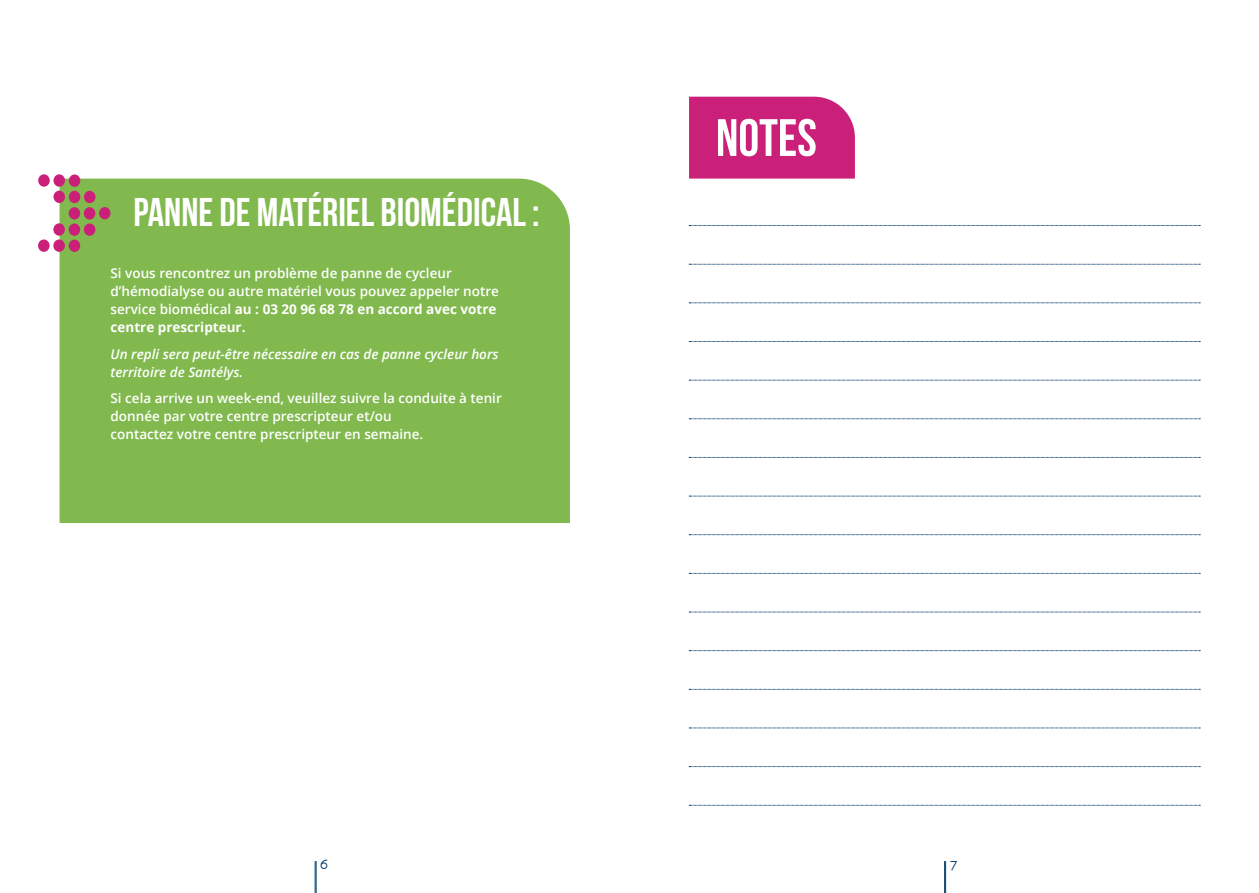
<style>
.page{position:relative;width:1259px;height:893px;background:#fff}
.page>*{position:absolute;margin:0;border:0;box-sizing:border-box;transform-origin:0 0}
.t1{font:52.5px "Bebas Neue";color:#fff}
.t2{font:40.05px "Bebas Neue";color:#fff}
.t3{font:15px "Eurofurenceregular";color:#003b69}
.t4{font:600 13.5px/18px "Open Sans";color:#fff}
.t5{font:italic 600 13.5px/18px "Open Sans";color:#fff}
.s1{font-weight:700}
</style>
<div class="page">
<hr style="left:315px;top:861px;width:1px;height:32px;background:#003b69">
<hr style="left:316px;top:861px;width:1px;height:32px;background:#003b69">
<hr style="left:944px;top:861px;width:1px;height:32px;background:#003b69">
<hr style="left:945px;top:861px;width:1px;height:32px;background:#003b69">
<div style="left:60px;top:179px;width:510px;height:344px;background:#81b94e"></div>
<svg style="left:38px;top:174px;width:73px;height:78px"></svg>
<div style="left:689px;top:97px;width:166px;height:82px;background:#cb2079"></div>
<svg style="left:689px;top:225px;width:511px;height:1px"></svg>
<svg style="left:689px;top:573px;width:511px;height:1px"></svg>
<svg style="left:689px;top:264px;width:511px;height:1px"></svg>
<svg style="left:689px;top:612px;width:511px;height:1px"></svg>
<svg style="left:689px;top:303px;width:511px;height:1px"></svg>
<svg style="left:689px;top:650px;width:511px;height:1px"></svg>
<svg style="left:689px;top:341px;width:511px;height:1px"></svg>
<svg style="left:689px;top:689px;width:511px;height:1px"></svg>
<svg style="left:689px;top:380px;width:511px;height:1px"></svg>
<svg style="left:689px;top:728px;width:511px;height:1px"></svg>
<svg style="left:689px;top:419px;width:511px;height:1px"></svg>
<svg style="left:689px;top:766px;width:511px;height:1px"></svg>
<svg style="left:689px;top:457px;width:511px;height:1px"></svg>
<svg style="left:689px;top:805px;width:511px;height:1px"></svg>
<svg style="left:689px;top:496px;width:511px;height:1px"></svg>
<svg style="left:689px;top:534px;width:511px;height:1px"></svg>
<h2 class="t2" style="left:133px;top:191px;width:408px">PANNE DE MATÉRIEL BIOMÉDICAL :</h2>
<p class="t4" style="left:111px;top:264px;width:390px">Si vous rencontrez un problème de panne de cycleur d’hémodialyse ou autre matériel vous pouvez appeler notre service biomédical <span class="s1">au : 03 20 96 68 78 en accord avec votre centre prescripteur.</span></p>
<p class="t5" style="left:111px;top:345px;width:389px">Un repli sera peut-être nécessaire en cas de panne cycleur hors territoire de Santélys.</p>
<p class="t4" style="left:111px;top:389px;width:393px">Si cela arrive un week-end, veuillez suivre la conduite à tenir donnée par votre centre prescripteur et/ou<br>contactez votre centre prescripteur en semaine.</p>
<h1 class="t1" style="left:716px;top:109px;width:102px">NOTES</h1>
<p class="t3" style="left:320px;top:857px;width:9px">6</p>
<p class="t3" style="left:950px;top:857px;width:9px">7</p>
</div>
